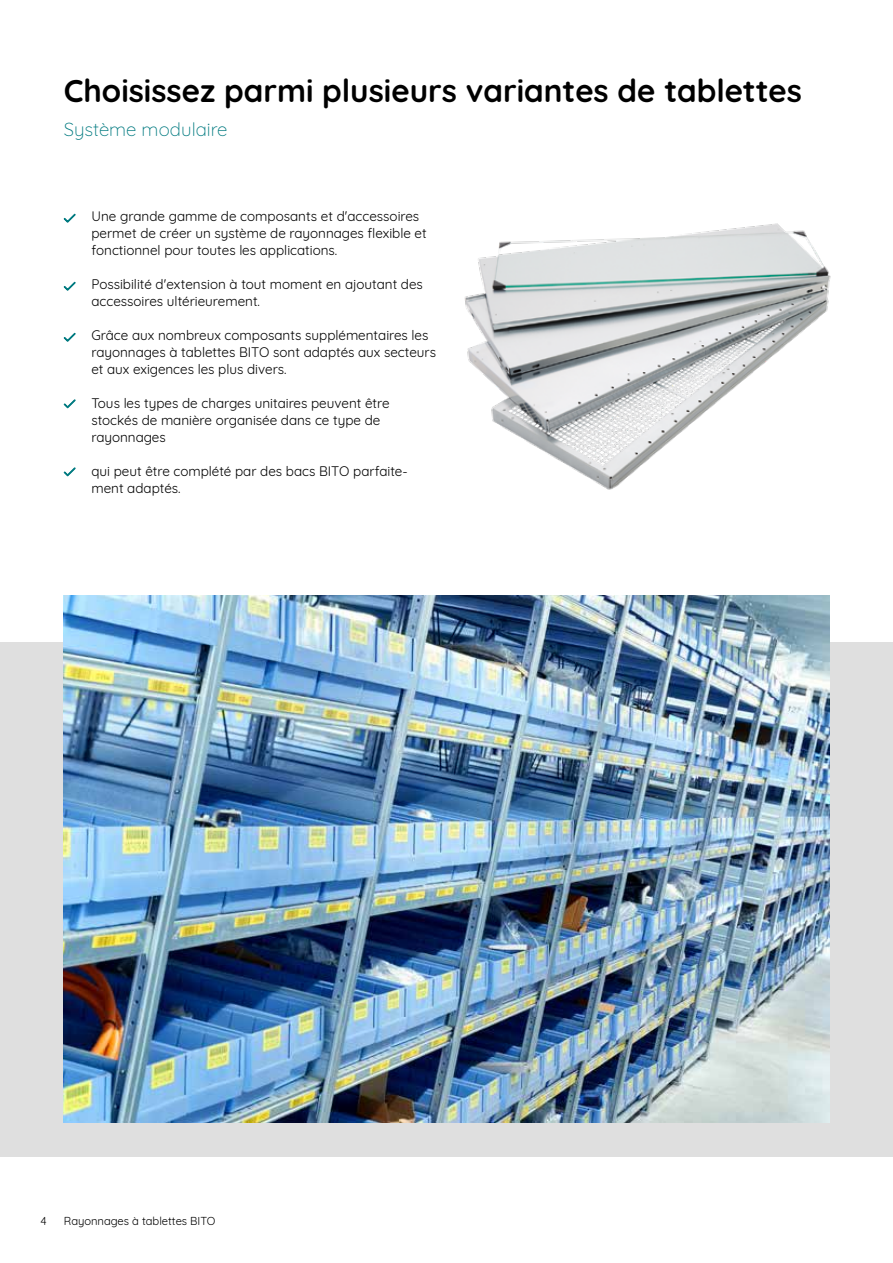
<style>
.page{position:relative;width:893px;height:1263px;background:#fff}
.page>*{position:absolute;margin:0;border:0;box-sizing:border-box;transform-origin:0 0}
.t1{font:700 31.5px "Quicksand";color:#000}
.t2{font:300 18.75px "Quicksand";color:#007a80}
.t3{font:13.5px/17px "Quicksand";color:#000}
.t4{font:11.25px "Quicksand";color:#000}
</style>
<div class="page">
<div style="left:0;top:642px;width:893px;height:515px;background:#dfdfdf"></div>
<svg style="left:63px;top:213px;width:13px;height:10px"></svg>
<svg style="left:63px;top:281px;width:13px;height:10px"></svg>
<svg style="left:63px;top:332px;width:13px;height:10px"></svg>
<svg style="left:63px;top:399px;width:13px;height:10px"></svg>
<svg style="left:63px;top:467px;width:13px;height:10px"></svg>
<img style="left:464px;top:223px;width:367px;height:267px">
<img style="left:64px;top:595px;width:765px;height:528px">
<h1 class="t1" style="left:64px;top:65px;width:740px">Choisissez parmi plusieurs variantes de tablettes</h1>
<h2 class="t2" style="left:64px;top:115px;width:165px">Système modulaire</h2>
<p class="t3" style="left:91px;top:206px;width:337px">Une grande gamme de composants et d'accessoires permet de créer un système de rayonnages flexible et fonctionnel pour toutes les applications.</p>
<p class="t3" style="left:91px;top:274px;width:333px">Possibilité d'extension à tout moment en ajoutant des accessoires ultérieurement.</p>
<p class="t3" style="left:91px;top:326px;width:346px">Grâce aux nombreux composants supplémentaires les rayonnages à tablettes BITO sont adaptés aux secteurs et aux exigences les plus divers.</p>
<p class="t3" style="left:91px;top:394px;width:300px">Tous les types de charges unitaires peuvent être stockés de manière organisée dans ce type de rayonnages</p>
<p class="t3" style="left:91px;top:462px;width:318px">qui peut être complété par des bacs BITO parfaite&shy;ment adaptés.</p>
<p class="t4" style="left:41px;top:1212px;width:8px">4</p>
<p class="t4" style="left:64px;top:1212px;width:153px">Rayonnages à tablettes BITO</p>
</div>
